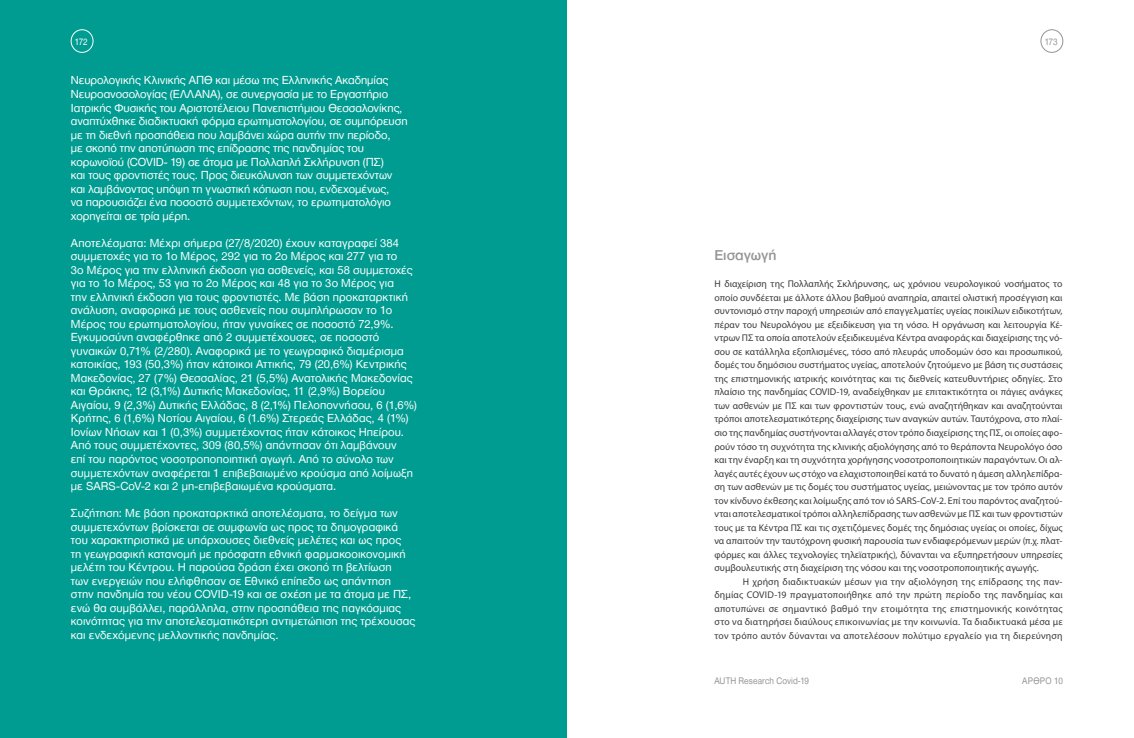
<style>
.page{position:relative;width:1134px;height:738px;background:#fff}
.page>*{position:absolute;margin:0;border:0;box-sizing:border-box;transform-origin:0 0}
.t1{font:500 15px "Helvetica Neue Greek";color:#939496}
.t2{font:12px/13.5px "Helvetica Neue Greek";letter-spacing:.005em;color:#fff}
.t3{font:9.8px/13.5px "Myriad Pro";letter-spacing:.01em;color:#3c3c3b;text-align:justify}
.t4{font:9.8px "Helvetica Neue Greek";letter-spacing:.015em;color:#939496;scale:.9 1}
.t5{font:9.8px "Helvetica Neue Greek";color:#fff;scale:.9 1}
</style>
<div class="page">
<div style="left:0;top:0;width:567px;height:737px;background:#009c91"></div>
<div style="left:1041px;top:29px;width:22px;height:24px;border:1px solid #939496;border-radius:50%"></div>
<div style="left:71px;top:29px;width:22px;height:24px;border:1px solid #fff;border-radius:50%"></div>
<p class="t5" style="left:75px;top:36px;width:16px">172</p>
<p class="t4" style="left:1045px;top:36px;width:16px">173</p>
<p class="t2" style="left:71px;top:74px;width:338px">Νευρολογικής Κλινικής ΑΠΘ και μέσω της Ελληνικής Ακαδημίας Νευροανοσολογίας (ΕΛΛΑΝΑ), σε συνεργασία με το Εργαστήριο Ιατρικής Φυσικής του Αριστοτέλειου Πανεπιστήμιου Θεσσαλονίκης, αναπτύχθηκε διαδικτυακή φόρμα ερωτηματολογίου, σε συμπόρευση με τη διεθνή προσπάθεια που λαμβάνει χώρα αυτήν την περίοδο,<br>με σκοπό την αποτύπωση της επίδρασης της πανδημίας του κορωνοϊού (COVID- 19) σε άτομα με Πολλαπλή Σκλήρυνση (ΠΣ)<br>και τους φροντιστές τους. Προς διευκόλυνση των συμμετεχόντων και λαμβάνοντας υπόψη τη γνωστική κόπωση που, ενδεχομένως,<br>να παρουσιάζει ένα ποσοστό συμμετεχόντων, το ερωτηματολόγιο χορηγείται σε τρία μέρη.</p>
<p class="t2" style="left:71px;top:236px;width:347px">Αποτελέσματα: Μέχρι σήμερα (27/8/2020) έχουν καταγραφεί 384 συμμετοχές για το 1ο Μέρος, 292 για το 2ο Μέρος και 277 για το<br>3ο Μέρος για την ελληνική έκδοση για ασθενείς, και 58 συμμετοχές για το 1ο Μέρος, 53 για το 2ο Μέρος και 48 για το 3ο Μέρος για<br>την ελληνική έκδοση για τους φροντιστές. Με βάση προκαταρκτική ανάλυση, αναφορικά με τους ασθενείς που συμπλήρωσαν το 1ο Μέρος του ερωτηματολογίου, ήταν γυναίκες σε ποσοστό 72,9%.<br>Εγκυμοσύνη αναφέρθηκε από 2 συμμετέχουσες, σε ποσοστό γυναικών 0,71% (2/280). Αναφορικά με το γεωγραφικό διαμέρισμα κατοικίας, 193 (50,3%) ήταν κάτοικοι Αττικής, 79 (20,6%) Κεντρικής Μακεδονίας, 27 (7%) Θεσσαλίας, 21 (5,5%) Ανατολικής Μακεδονίας και Θράκης, 12 (3,1%) Δυτικής Μακεδονίας, 11 (2,9%) Βορείου Αιγαίου, 9 (2,3%) Δυτικής Ελλάδας, 8 (2,1%) Πελοποννήσου, 6 (1,6%)<br>Κρήτης, 6 (1,6%) Νοτίου Αιγαίου, 6 (1.6%) Στερεάς Ελλάδας, 4 (1%)<br>Ιονίων Νήσων και 1 (0,3%) συμμετέχοντας ήταν κάτοικος Ηπείρου.<br>Από τους συμμετέχοντες, 309 (80,5%) απάντησαν ότι λαμβάνουν<br>επί του παρόντος νοσοτροποποιητική αγωγή. Από το σύνολο των συμμετεχόντων αναφέρεται 1 επιβεβαιωμένο κρούσμα από λοίμωξη με SARS-CoV-2 και 2 μη-επιβεβαιωμένα κρούσματα.</p>
<p class="t2" style="left:71px;top:506px;width:346px">Συζήτηση: Με βάση προκαταρκτικά αποτελέσματα, το δείγμα των συμμετεχόντων βρίσκεται σε συμφωνία ως προς τα δημογραφικά του χαρακτηριστικά με υπάρχουσες διεθνείς μελέτες και ως προς<br>τη γεωγραφική κατανομή με πρόσφατη εθνική φαρμακοοικονομική μελέτη του Κέντρου. Η παρούσα δράση έχει σκοπό τη βελτίωση<br>των ενεργειών που ελήφθησαν σε Εθνικό επίπεδο ως απάντηση στην πανδημία του νέου COVID-19 και σε σχέση με τα άτομα με ΠΣ, ενώ θα συμβάλλει, παράλληλα, στην προσπάθεια της παγκόσμιας κοινότητας για την αποτελεσματικότερη αντιμετώπιση της τρέχουσας και ενδεχόμενης μελλοντικής πανδημίας.</p>
<p class="t1" style="left:714px;top:247px;width:64px">Εισαγωγή</p>
<p class="t3" style="left:714px;top:277px;width:350px">H διαχείριση της Πολλαπλής Σκλήρυνσης, ως χρόνιου νευρολογικού νοσήματος το οποίο συνδέεται με άλλοτε άλλου βαθμού αναπηρία, απαιτεί ολιστική προσέγγιση και συντονισμό στην παροχή υπηρεσιών από επαγγελματίες υγείας ποικίλων ειδικοτήτων, πέραν του Νευρολόγου με εξειδίκευση για τη νόσο. Η οργάνωση και λειτουργία Κέ&shy;ντρων ΠΣ τα οποία αποτελούν εξειδικευμένα Κέντρα αναφοράς και διαχείρισης της νό&shy;σου σε κατάλληλα εξοπλισμένες, τόσο από πλευράς υποδομών όσο και προσωπικού, δομές του δημόσιου συστήματος υγείας, αποτελούν ζητούμενο με βάση τις συστάσεις της επιστημονικής ιατρικής κοινότητας και τις διεθνείς κατευθυντήριες οδηγίες. Στο πλαίσιο της πανδημίας COVID-19, αναδείχθηκαν με επιτακτικότητα οι πάγιες ανάγκες των ασθενών με ΠΣ και των φροντιστών τους, ενώ αναζητήθηκαν και αναζητούνται τρόποι αποτελεσματικότερης διαχείρισης των αναγκών αυτών. Ταυτόχρονα, στο πλαί&shy;σιο της πανδημίας συστήνονται αλλαγές στον τρόπο διαχείρισης της ΠΣ, οι οποίες αφο&shy;ρούν τόσο τη συχνότητα της κλινικής αξιολόγησης από το θεράποντα Νευρολόγο όσο και την έναρξη και τη συχνότητα χορήγησης νοσοτροποποιητικών παραγόντων. Οι αλ&shy;λαγές αυτές έχουν ως στόχο να ελαχιστοποιηθεί κατά το δυνατό η άμεση αλληλεπίδρα&shy;ση των ασθενών με τις δομές του συστήματος υγείας, μειώνοντας με τον τρόπο αυτόν τον κίνδυνο έκθεσης και λοίμωξης από τον ιό SARS-CoV-2. Επί του παρόντος αναζητού&shy;νται αποτελεσματικοί τρόποι αλληλεπίδρασης των ασθενών με ΠΣ και των φροντιστών τους με τα Κέντρα ΠΣ και τις σχετιζόμενες δομές της δημόσιας υγείας οι οποίες, δίχως να απαιτούν την ταυτόχρονη φυσική παρουσία των ενδιαφερόμενων μερών (π.χ. πλατ&shy;φόρμες και άλλες τεχνολογίες τηλεϊατρικής), δύνανται να εξυπηρετήσουν υπηρεσίες συμβουλευτικής στη διαχείριση της νόσου και της νοσοτροποποιητικής αγωγής.</p>
<p class="t3" style="left:714px;top:574px;width:350px;text-indent:28px">Η χρήση διαδικτυακών μέσων για την αξιολόγηση της επίδρασης της παν&shy;δημίας COVID-19 πραγματοποιήθηκε από την πρώτη περίοδο της πανδημίας και αποτυπώνει σε σημαντικό βαθμό την ετοιμότητα της επιστημονικής κοινότητας στο να διατηρήσει διαύλους επικοινωνίας με την κοινωνία. Τα διαδικτυακά μέσα με τον τρόπο αυτόν δύνανται να αποτελέσουν πολύτιμο εργαλείο για τη διερεύνηση</p>
<p class="t4" style="left:1022px;top:675px;width:47px">ΆΡΘΡΟ 10</p>
<p class="t4" style="left:714px;top:675px;width:107px">AUTH Research Covid-19</p>
</div>
